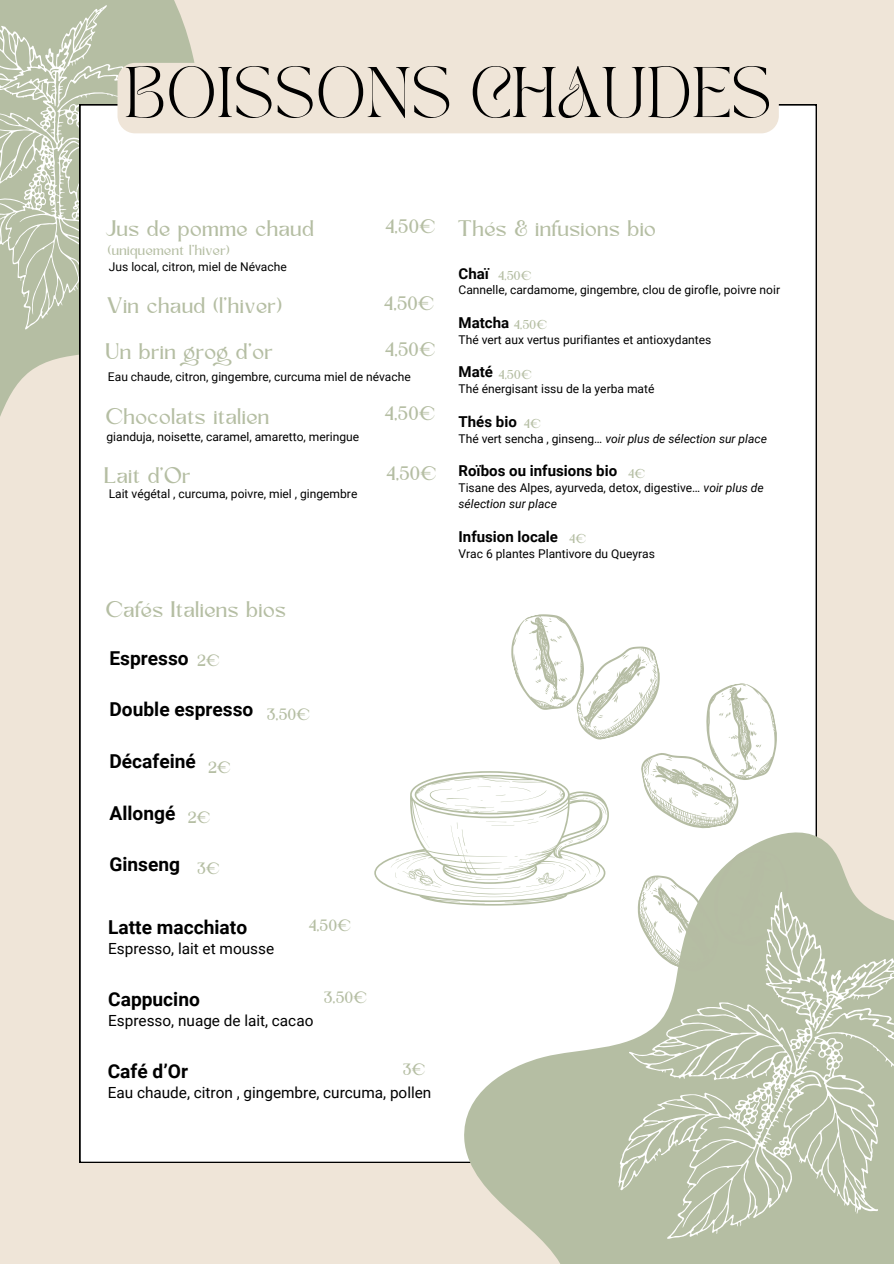
<style>
.page{position:relative;width:894px;height:1264px;background:#fff}
.page>*{position:absolute;margin:0;border:0;box-sizing:border-box;transform-origin:0 0}
.t1{font:49.95px "TAN PEARL Regular";color:#000}
.t2{font:21px "Kingred Serif";color:#b5bea3}
.t3{font:700 19.2px "Roboto";color:#000}
.t4{font:18.15px "Kingred Serif";color:#b5bea3}
.t5{font:15.3px "Roboto";color:#000}
.t6{font:15.3px "Kingred Serif";color:#b5bea3}
.t7{font:700 15px "Roboto";color:#000}
.t8{font:13.5px "Kingred Serif";color:#b5bea3}
.t9{font:12px/16px "Roboto";color:#000}
.t10{font:italic 12px "Roboto";color:#000}
.t11{font:12px "Kingred Serif";color:#b5bea3}
.s1{font-style:normal}
.s2{font-style:italic}
</style>
<div class="page">
<div style="left:0;top:0;width:893px;height:1263px;background:#efe5d8"></div>
<svg style="left:0;top:0;width:195px;height:569px"></svg>
<svg style="left:0;top:5px;width:178px;height:325px;background:#bdc4ae"></svg>
<svg style="left:47px;top:165px;width:3px;height:4px"></svg>
<div style="left:80px;top:104px;width:736px;height:1058px;background:#fff"></div>
<svg style="left:401px;top:775px;width:437px;height:488px"></svg>
<svg style="left:374px;top:589px;width:424px;height:403px;background:#f8f9f7"></svg>
<svg style="left:117px;top:63px;width:661px;height:70px"></svg>
<svg style="left:560px;top:857px;width:333px;height:406px;background:#c8ceba"></svg>
<svg style="left:774px;top:1085px;width:4px;height:6px"></svg>
<p class="t1" style="left:124px;top:66px;width:649px">BOISSONS CHAUDES</p>
<p class="t2" style="left:106px;top:220px;width:210px">Jus de pomme chaud</p>
<h5 class="t4" style="left:385px;top:219px;width:52px">4,50€</h5>
<p class="t9" style="left:109px;top:258px;width:179px">Jus local, citron, miel de Névache</p>
<p class="t8" style="left:108px;top:245px;width:124px">(uniquement l’hiver)</p>
<p class="t2" style="left:107px;top:297px;width:177px">Vin chaud (l’hiver)</p>
<h5 class="t4" style="left:384px;top:296px;width:52px">4,50€</h5>
<p class="t2" style="left:106px;top:343px;width:169px">Un brin grog d’or</p>
<h3 class="t4" style="left:385px;top:342px;width:52px">4,50€</h3>
<p class="t9" style="left:108px;top:368px;width:304px">Eau chaude, citron, gingembre, curcuma miel de névache</p>
<h5 class="t2" style="left:106px;top:408px;width:165px">Chocolats italien</h5>
<h4 class="t4" style="left:385px;top:407px;width:52px">4,50€</h4>
<p class="t9" style="left:106px;top:428px;width:254px">gianduja, noisette, caramel, amaretto, meringue</p>
<h5 class="t2" style="left:105px;top:467px;width:88px">Lait d’Or</h5>
<p class="t4" style="left:386px;top:466px;width:52px">4,50€</p>
<p class="t9" style="left:109px;top:486px;width:250px">Lait végétal , curcuma, poivre, miel , gingembre</p>
<p class="t2" style="left:106px;top:601px;width:182px">Cafés Italiens bios</p>
<p class="t3" style="left:109px;top:647px;width:81px">Espresso</p>
<h1 class="t3" style="left:109px;top:698px;width:145px">Double espresso</h1>
<h3 class="t3" style="left:109px;top:750px;width:88px">Décafeiné</h3>
<h4 class="t3" style="left:109px;top:801px;width:67px">Allongé</h4>
<p class="t3" style="left:109px;top:853px;width:72px">Ginseng</p>
<p class="t6" style="left:198px;top:655px;width:24px">2€</p>
<h3 class="t6" style="left:267px;top:708px;width:45px">3,50€</h3>
<h4 class="t6" style="left:209px;top:761px;width:24px">2€</h4>
<h3 class="t6" style="left:188px;top:811px;width:24px">2€</h3>
<h4 class="t6" style="left:198px;top:862px;width:24px">3€</h4>
<p class="t3" style="left:108px;top:916px;width:140px">Latte macchiato</p>
<h3 class="t5" style="left:108px;top:939px;width:167px">Espresso, lait et mousse</h3>
<p class="t6" style="left:309px;top:919px;width:44px">4,50€</p>
<h4 class="t3" style="left:108px;top:988px;width:93px">Cappucino</h4>
<h3 class="t5" style="left:108px;top:1012px;width:207px">Espresso, nuage de lait, cacao</h3>
<h5 class="t6" style="left:324px;top:991px;width:45px">3,50€</h5>
<p class="t3" style="left:108px;top:1060px;width:82px">Café d’Or</p>
<p class="t5" style="left:108px;top:1083px;width:325px">Eau chaude, citron , gingembre, curcuma, pollen</p>
<h5 class="t6" style="left:403px;top:1063px;width:24px">3€</h5>
<p class="t2" style="left:458px;top:220px;width:200px">Thés &amp; infusions bio</p>
<p class="t7" style="left:458px;top:265px;width:32px">Chaï</p>
<h3 class="t9" style="left:458px;top:282px;width:323px">Cannelle, cardamome, gingembre, clou de girofle, poivre noir</h3>
<h2 class="t11" style="left:498px;top:271px;width:35px">4,50€</h2>
<h2 class="t7" style="left:458px;top:314px;width:52px">Matcha</h2>
<h2 class="t11" style="left:514px;top:320px;width:35px">4,50€</h2>
<h2 class="t9" style="left:458px;top:331px;width:254px">Thé vert aux vertus purifiantes et antioxydantes</h2>
<h2 class="t7" style="left:458px;top:363px;width:36px">Maté</h2>
<h6 class="t11" style="left:498px;top:369px;width:35px">4,50€</h6>
<h6 class="t9" style="left:458px;top:381px;width:197px">Thé énergisant issu de la yerba maté</h6>
<h6 class="t7" style="left:458px;top:413px;width:60px">Thés bio</h6>
<h6 class="t11" style="left:524px;top:419px;width:19px">4€</h6>
<p class="t10" style="left:458px;top:431px;width:310px"><span class="s1">Thé vert sencha , ginseng…</span> voir plus de sélection sur place</p>
<p class="t7" style="left:458px;top:462px;width:160px">Roïbos ou infusions bio</p>
<h6 class="t11" style="left:628px;top:468px;width:19px">4€</h6>
<h5 class="t9" style="left:458px;top:480px;width:307px">Tisane des Alpes, ayurveda, detox, digestive… <span class="s2">voir plus de sélection sur place</span></h5>
<h6 class="t7" style="left:458px;top:528px;width:101px">Infusion locale</h6>
<h6 class="t11" style="left:569px;top:534px;width:19px">4€</h6>
<h5 class="t9" style="left:458px;top:545px;width:198px">Vrac 6 plantes Plantivore du Queyras</h5>
</div>
